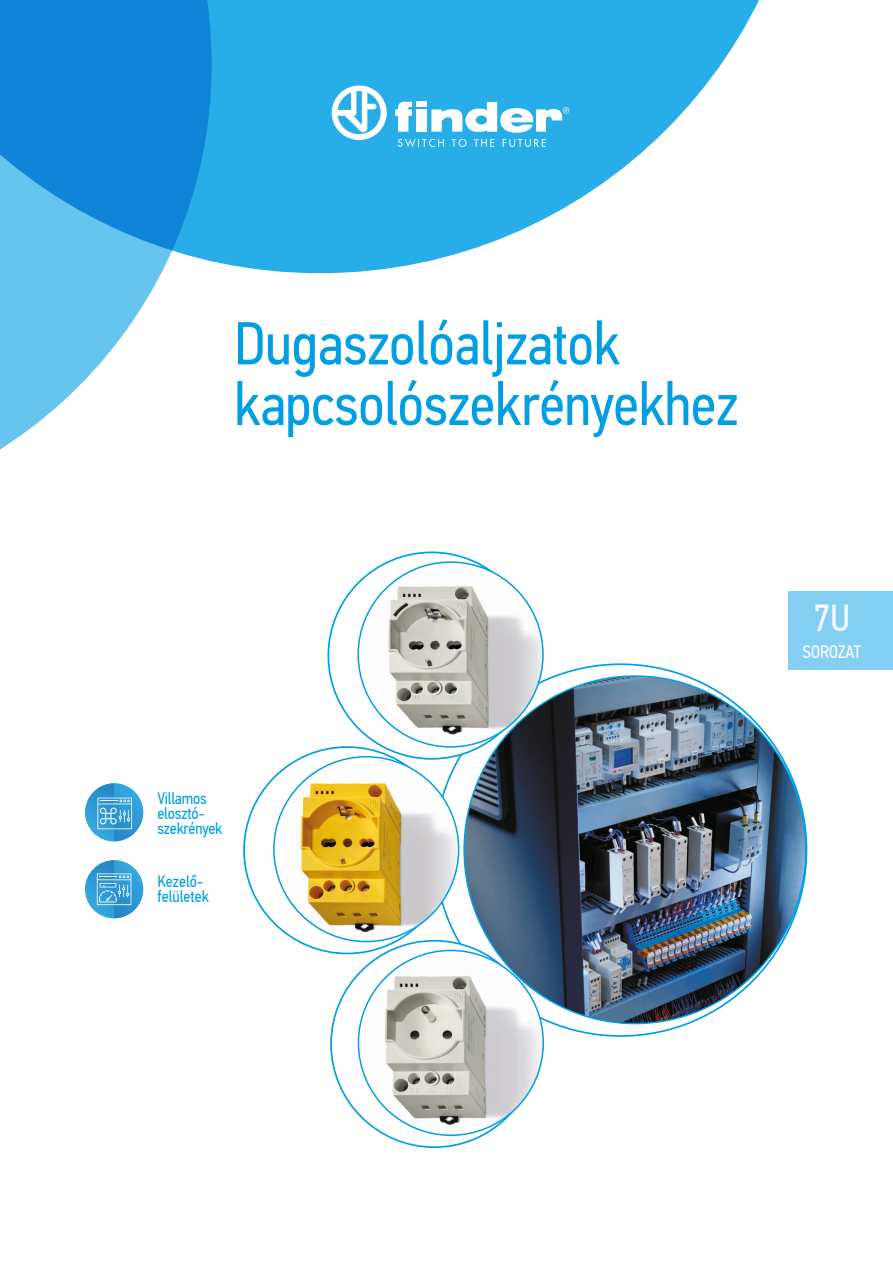
<style>
.page{position:relative;width:893px;height:1263px;background:#fff}
.page>*{position:absolute;margin:0;border:0;box-sizing:border-box;transform-origin:0 0}
.t1{font:60.6px/60.6px "PF Din Text Cond Pro";letter-spacing:-.01em;color:#009fe3}
.t2{font:37.5px "PF Din Text Cond Pro";color:#fff}
.t3{font:18px "PF Din Text Cond Pro";color:#fff}
.t4{font:16.5px/15px "PF Din Text Cond Pro";letter-spacing:-.01em;color:#009fe3}
</style>
<div class="page">
<div style="left:788px;top:591px;width:105px;height:79px;background:#84d0f5"></div>
<img style="left:85px;top:783px;width:58px;height:58px">
<svg style="left:97px;top:798px;width:35px;height:31px"></svg>
<img style="left:85px;top:860px;width:58px;height:58px">
<svg style="left:97px;top:873px;width:34px;height:32px"></svg>
<svg style="left:212px;top:0;width:547px;height:273px;fill:#27ade7"></svg>
<svg style="left:0;top:0;width:212px;height:450px"></svg>
<svg style="left:332px;top:85px;width:55px;height:55px"></svg>
<svg style="left:431px;top:102px;width:138px;height:31px"></svg>
<svg style="left:395px;top:102px;width:17px;height:30px"></svg>
<div style="left:416px;top:109px;width:10px;height:23px;background:#fff"></div>
<div style="left:416px;top:102px;width:10px;height:5px;background:#fff"></div>
<svg style="left:398px;top:139px;width:46px;height:8px"></svg>
<svg style="left:452px;top:139px;width:15px;height:8px"></svg>
<svg style="left:474px;top:139px;width:20px;height:8px"></svg>
<svg style="left:503px;top:139px;width:43px;height:8px"></svg>
<img style="left:370px;top:562px;width:173px;height:185px">
<img style="left:283px;top:758px;width:176px;height:183px">
<img style="left:367px;top:951px;width:176px;height:184px">
<img style="left:464px;top:676px;width:342px;height:347px">
<h1 class="t1" style="left:234px;top:313px;width:506px">Dugaszolóaljzatok kapcsolószekrényekhez</h1>
<p class="t4" style="left:157px;top:791px;width:66px">Villamos elosztó&shy;szekrények</p>
<p class="t4" style="left:157px;top:873px;width:53px">Kezelő&shy;felületek</p>
<h2 class="t2" style="left:814px;top:596px;width:37px">7U</h2>
<p class="t3" style="left:802px;top:641px;width:60px">SOROZAT</p>
</div>
